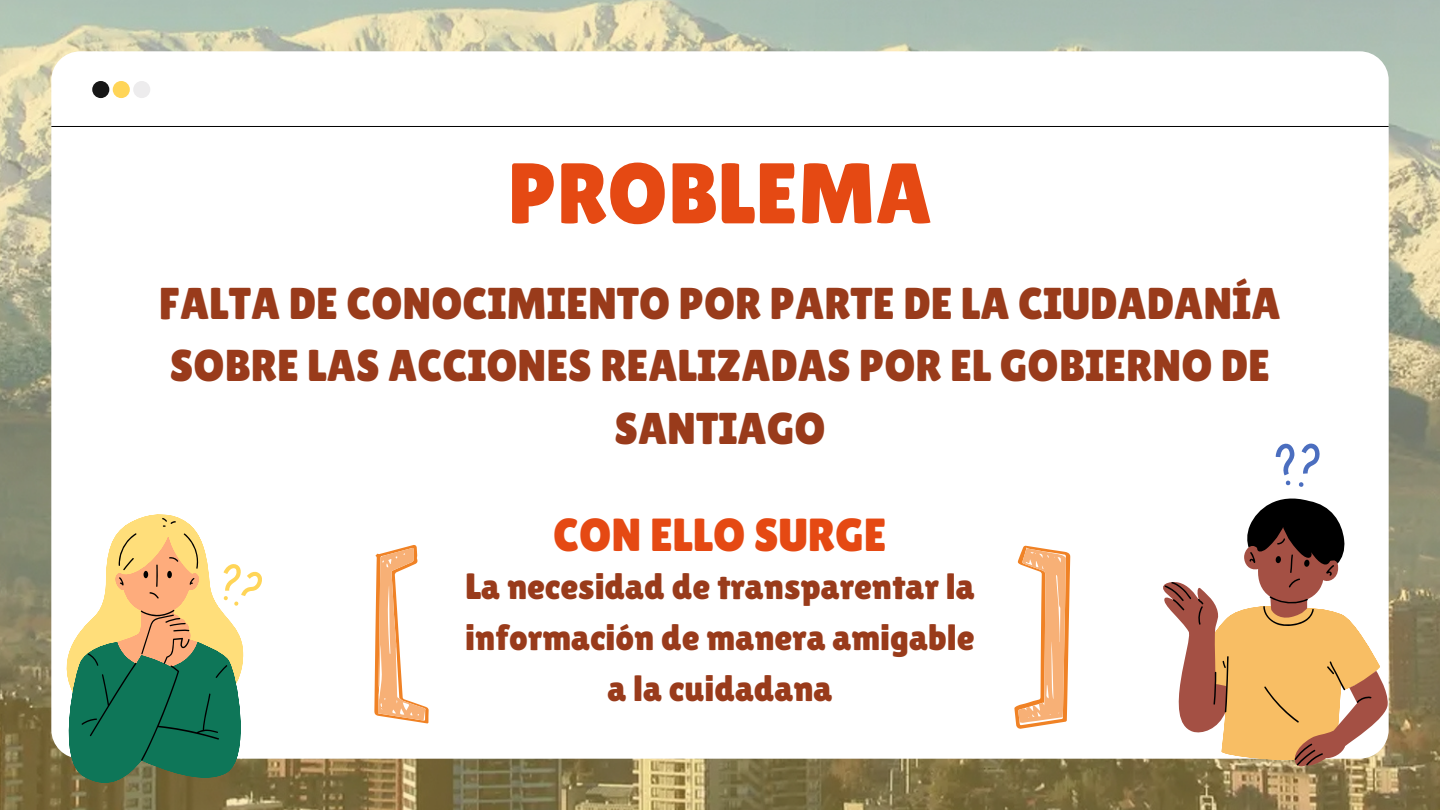
<style>
.page{position:relative;width:1440px;height:810px;background:#fff}
.page>*{position:absolute;margin:0;border:0;box-sizing:border-box;transform-origin:0 0}
.t1{font:85.8px "Lilita One";color:#e54913}
.t2{font:46.3px "Lilita One";color:#e54913}
.t3{font:44.6px/62.2px "Lilita One";color:#993b1b;text-align:center}
.t4{font:36.6px/51px "Lilita One";color:#993b1b}
</style>
<div class="page">
<img style="left:0;top:0;width:1440px;height:810px">
<div style="left:51px;top:51px;width:1338px;height:708px;background:#fff;border-radius:29px"></div>
<hr style="left:52px;top:126px;width:1336px;height:1px;background:#000">
<div style="left:133px;top:81px;width:17px;height:17px;background:#edeced;border-radius:50%"></div>
<div style="left:113px;top:81px;width:17px;height:17px;background:#ffd558;border-radius:50%"></div>
<div style="left:92px;top:81px;width:17px;height:17px;background:#171717;border-radius:50%"></div>
<svg style="left:51px;top:512px;width:212px;height:279px"></svg>
<svg style="left:1157px;top:585px;width:231px;height:182px"></svg>
<svg style="left:1164px;top:498px;width:208px;height:268px"></svg>
<svg style="left:1276px;top:443px;width:44px;height:44px"></svg>
<svg style="left:374px;top:545px;width:55px;height:179px"></svg>
<svg style="left:1014px;top:546px;width:56px;height:183px"></svg>
<p class="t1" style="left:508px;top:144px;width:425px">PROBLEMA</p>
<p class="t3" style="left:159px;top:272px;width:1123px">FALTA DE CONOCIMIENTO POR PARTE DE LA CIUDADANÍA<br>SOBRE LAS ACCIONES REALIZADAS POR EL GOBIERNO DE<br>SANTIAGO</p>
<p class="t2" style="left:553px;top:508px;width:335px">CON ELLO SURGE</p>
<p class="t4" style="left:465px;top:560px;width:511px">La necesidad de transparentar la información de manera amigable</p>
<p class="t4" style="left:607px;top:662px;width:227px">a la cuidadana</p>
</div>
